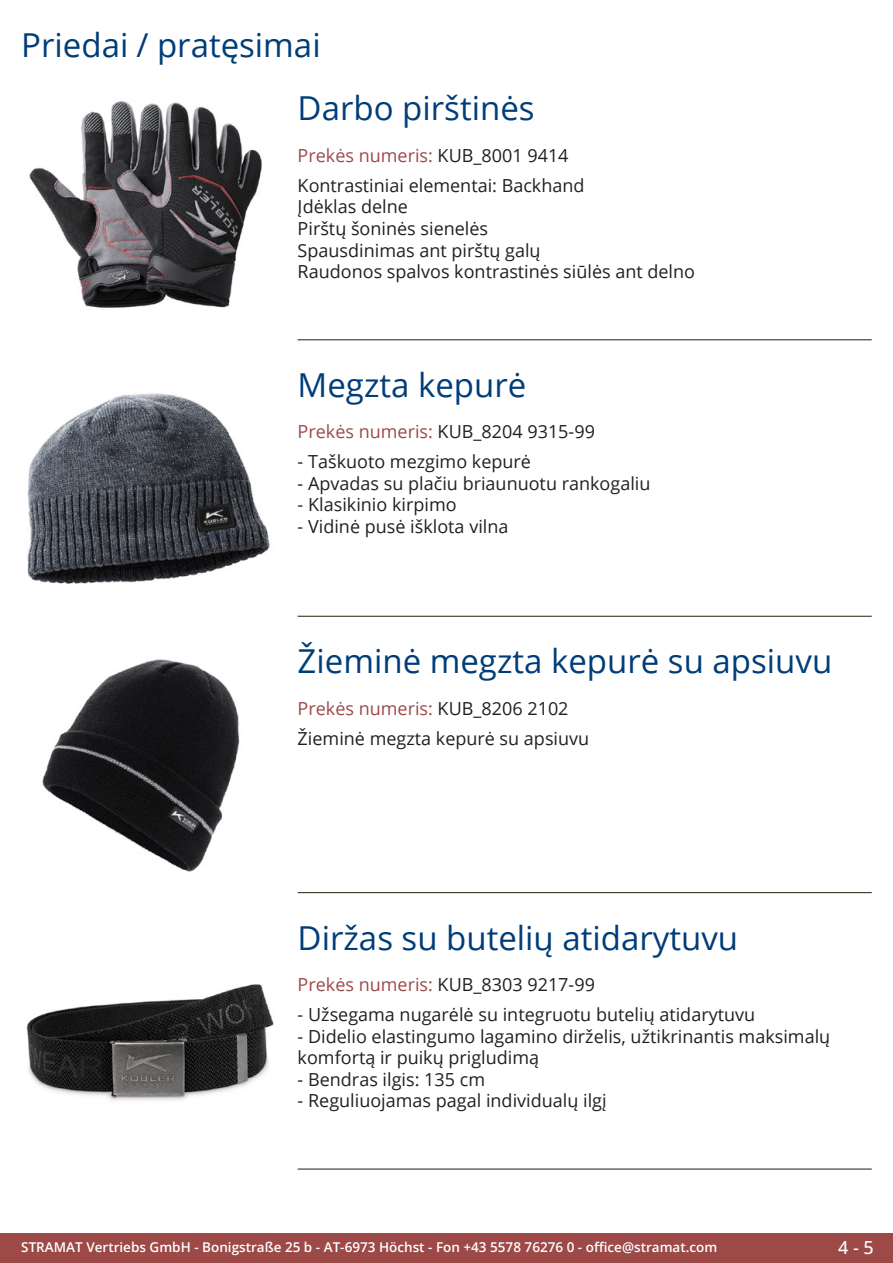
<style>
.page{position:relative;width:893px;height:1263px;background:#fff}
.page>*{position:absolute;margin:0;border:0;box-sizing:border-box;transform-origin:0 0}
.Produkttitel{font:33px "Open Sans";color:#003d78}
.RastTitel{font:33px "Open Sans";color:#003d78}
.Beschreibung_Text{font:18px/21.6px "Open Sans";color:#231f20}
.TechDaten_Überschrif{font:18px "Open Sans";color:#231f20}
.TechDaten_Überschrif-2{font:18px "Open Sans";color:#9c4948}
.t1{font:500 18px "Open Sans";color:#fff}
.t2{font:600 13.5px "Open Sans";color:#fff}
.s1{color:#231f20}
.s2{color:#9c4948}
</style>
<div class="page">
<div style="left:0;top:1233px;width:893px;height:30px;background:#9c4948"></div>
<hr style="left:298px;top:340px;width:574px;height:1px;background:#201d08">
<hr style="left:298px;top:616px;width:574px;height:1px;background:#201d08">
<hr style="left:298px;top:892px;width:574px;height:1px;background:#201d08">
<hr style="left:298px;top:1169px;width:574px;height:1px;background:#201d08">
<img style="left:29px;top:100px;width:233px;height:208px">
<img style="left:27px;top:393px;width:243px;height:191px">
<img style="left:42px;top:659px;width:198px;height:213px">
<img style="left:27px;top:984px;width:247px;height:117px">
<p class="RastTitel" style="left:21px;top:22px;width:301px">Priedai / pratęsimai</p>
<p class="Produkttitel" style="left:298px;top:86px;width:238px">Darbo pirštinės</p>
<p class="TechDaten_Überschrif-2" style="left:298px;top:143px;width:272px">Prekės numeris: <span class="s1">KUB_8001 9414</span></p>
<p class="Beschreibung_Text" style="left:298px;top:174px;width:399px">Kontrastiniai elementai: Backhand<br>Įdėklas delne<br>Pirštų šoninės sienelės<br>Spausdinimas ant pirštų galų<br>Raudonos spalvos kontrastinės siūlės ant delno</p>
<p class="Produkttitel" style="left:298px;top:362px;width:230px">Megzta kepurė</p>
<p class="TechDaten_Überschrif" style="left:298px;top:420px;width:299px"><span class="s2">Prekės numeris:</span> KUB_8204 9315-99</p>
<p class="Beschreibung_Text" style="left:298px;top:450px;width:235px">- Taškuoto mezgimo kepurė</p>
<p class="Beschreibung_Text" style="left:298px;top:472px;width:354px">- Apvadas su plačiu briaunuotu rankogaliu</p>
<p class="Beschreibung_Text" style="left:298px;top:494px;width:160px">- Klasikinio kirpimo</p>
<p class="Beschreibung_Text" style="left:298px;top:515px;width:212px">- Vidinė pusė išklota vilna</p>
<p class="Produkttitel" style="left:298px;top:638px;width:536px">Žieminė megzta kepurė su apsiuvu</p>
<p class="TechDaten_Überschrif-2" style="left:298px;top:696px;width:272px">Prekės numeris: <span class="s1">KUB_8206 2102</span></p>
<p class="Beschreibung_Text" style="left:298px;top:727px;width:293px">Žieminė megzta kepurė su apsiuvu</p>
<p class="Produkttitel" style="left:298px;top:915px;width:442px">Diržas su butelių atidarytuvu</p>
<p class="TechDaten_Überschrif" style="left:298px;top:972px;width:299px"><span class="s2">Prekės numeris:</span> KUB_8303 9217-99</p>
<p class="Beschreibung_Text" style="left:298px;top:1003px;width:459px">- Užsegama nugarėlė su integruotu butelių atidarytuvu</p>
<p class="Beschreibung_Text" style="left:298px;top:1025px;width:534px">- Didelio elastingumo lagamino dirželis, užtikrinantis maksimalų komfortą ir puikų prigludimą</p>
<p class="Beschreibung_Text" style="left:298px;top:1068px;width:189px">- Bendras ilgis: 135 cm</p>
<p class="Beschreibung_Text" style="left:298px;top:1089px;width:311px">- Reguliuojamas pagal individualų ilgį</p>
<p class="t2" style="left:21px;top:1238px;width:698px">STRAMAT Vertriebs GmbH - Bonigstraße 25 b - AT-6973 Höchst - Fon +43 5578 76276 0 - office@stramat.com</p>
<p class="t1" style="left:838px;top:1234px;width:37px">4 - 5</p>
</div>
